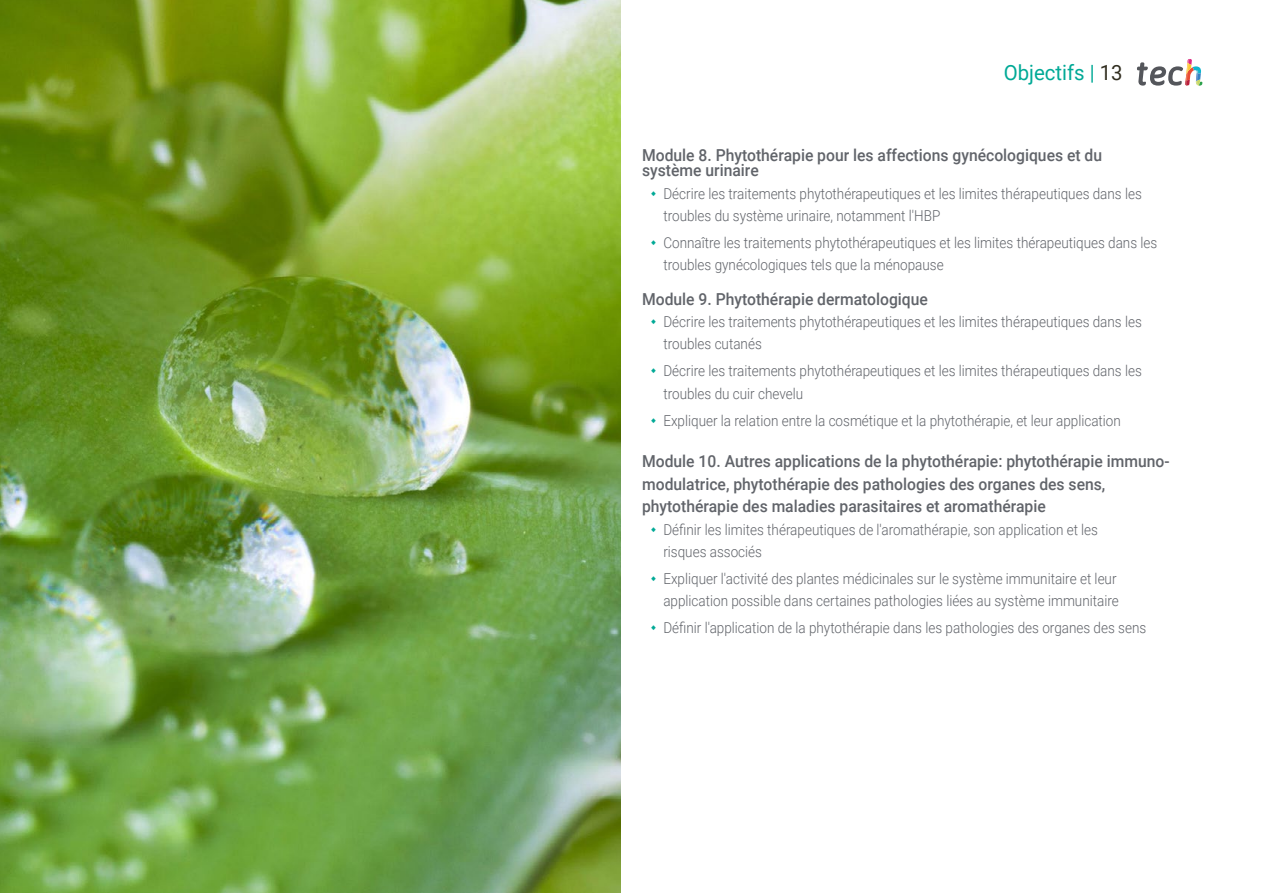
<style>
.page{position:relative;width:1263px;height:893px;background:#fff}
.page>*{position:absolute;margin:0;border:0;box-sizing:border-box;transform-origin:0 0}
.t1{font:21px "Roboto";color:#00a996}
.t2{font:500 16.5px/22.5px "Roboto";color:#61646a;scale:.95 1}
.t3{font:300 15px/22.5px "Roboto";color:#61646a;scale:.9 1}
.s1{color:#312e20}
</style>
<div class="page">
<svg style="left:1137px;top:59px;width:65px;height:27px"></svg>
<img style="left:0;top:0;width:621px;height:893px">
<h1 class="t1" style="left:1004px;top:57px;width:120px">Objectifs | <span class="s1">13</span></h1>
<p class="t2" style="left:642px;top:147px;width:486px;line-height:15px">Module 8. Phytothérapie pour les affections gynécologiques et du système urinaire</p>
<p class="t3" style="left:663px;top:181px;width:533px">Décrire les traitements phytothérapeutiques et les limites thérapeutiques dans les troubles du système urinaire, notamment l'HBP</p>
<p class="t3" style="left:663px;top:231px;width:550px">Connaître les traitements phytothérapeutiques et les limites thérapeutiques dans les troubles gynécologiques tels que la ménopause</p>
<p class="t2" style="left:642px;top:287px;width:302px">Module 9. Phytothérapie dermatologique</p>
<p class="t3" style="left:663px;top:310px;width:533px">Décrire les traitements phytothérapeutiques et les limites thérapeutiques dans les troubles cutanés</p>
<p class="t3" style="left:663px;top:359px;width:533px">Décrire les traitements phytothérapeutiques et les limites thérapeutiques dans les troubles du cuir chevelu</p>
<p class="t3" style="left:663px;top:408px;width:510px">Expliquer la relation entre la cosmétique et la phytothérapie, et leur application</p>
<p class="t2" style="left:642px;top:449px;width:557px">Module 10. Autres applications de la phytothérapie: phytothérapie immuno&shy;modulatrice, phytothérapie des pathologies des organes des sens, phytothérapie des maladies parasitaires et aromathérapie</p>
<p class="t3" style="left:663px;top:517px;width:484px">Définir les limites thérapeutiques de l'aromathérapie, son application et les risques associés</p>
<p class="t3" style="left:663px;top:567px;width:508px">Expliquer l'activité des plantes médicinales sur le système immunitaire et leur application possible dans certaines pathologies liées au système immunitaire</p>
<p class="t3" style="left:663px;top:616px;width:538px">Définir l'application de la phytothérapie dans les pathologies des organes des sens</p>
</div>
